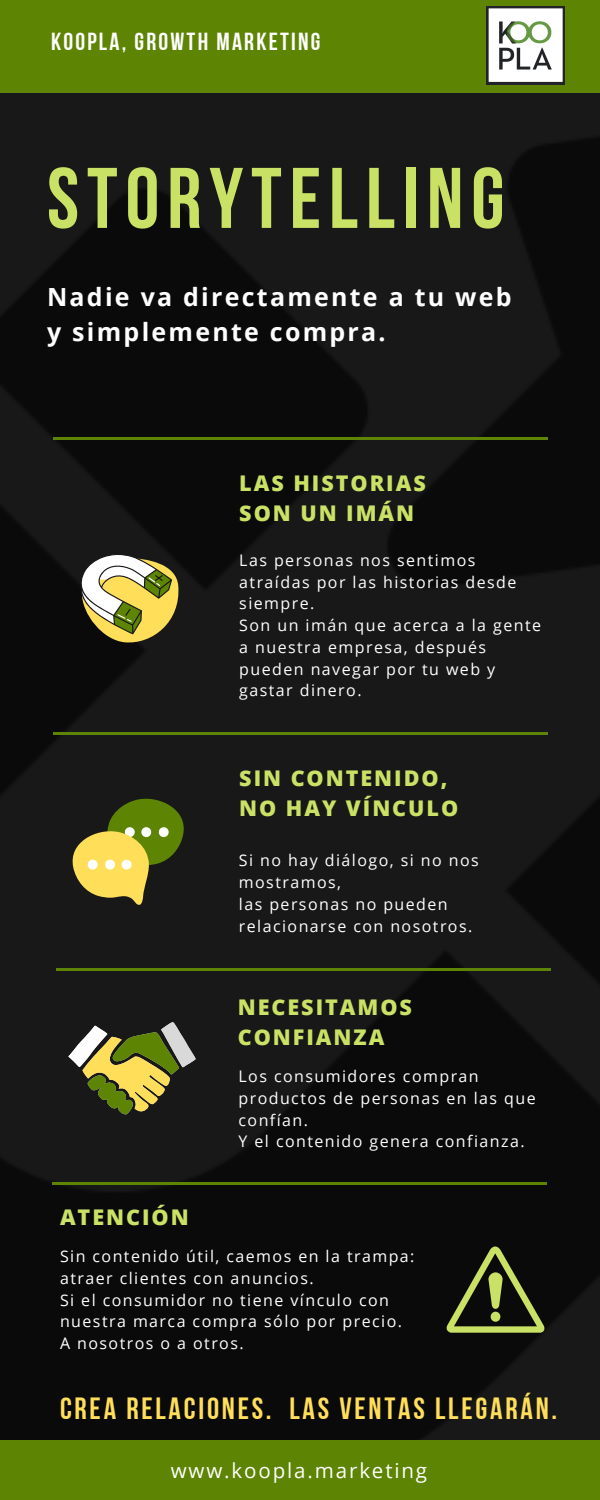
<style>
.page{position:relative;width:600px;height:1500px;background:#fff}
.page>*{position:absolute;margin:0;border:0;box-sizing:border-box;transform-origin:0 0}
.t1{font:85.8px "Bebas Neue Cyrillic";letter-spacing:.09em;color:#c9e265}
.t2{font:30.6px "Bebas Neue Cyrillic";letter-spacing:.09em;color:#ffde59}
.t3{font:700 25px/34.5px "Open Sans";letter-spacing:.09em;color:#fff}
.t4{font:24.7px "Bebas Neue Cyrillic";letter-spacing:.09em;color:#fff}
.t5{font:800 21.6px/30px "Open Sans";letter-spacing:.09em;color:#c9e265}
.t6{font:20.6px "Open Sans";letter-spacing:.09em;color:#fff}
.t7{font:16px/21.8px "Open Sans";letter-spacing:.09em;color:#fff}
</style>
<div class="page">
<img style="left:0;top:93px;width:600px;height:1347px">
<div style="left:0;top:0;width:600px;height:93px;background:#5d8403"></div>
<hr style="left:53px;top:437px;width:494px;height:3px;background:#5d8403">
<hr style="left:53px;top:732px;width:494px;height:2px;background:#5d8403">
<hr style="left:56px;top:968px;width:494px;height:2px;background:#5d8403">
<hr style="left:52px;top:1182px;width:494px;height:2px;background:#5d8403">
<svg style="left:446px;top:1247px;width:99px;height:86px;background:#3a4121"></svg>
<img style="left:487px;top:7px;width:78px;height:78px">
<svg style="left:78px;top:550px;width:100px;height:92px"></svg>
<svg style="left:68px;top:796px;width:120px;height:110px;background:#74722e"></svg>
<svg style="left:68px;top:1022px;width:128px;height:92px;background:#6e6e3c"></svg>
<div style="left:0;top:1440px;width:600px;height:60px;background:#5d8403"></div>
<p class="t4" style="left:51px;top:32px;width:271px">KOOPLA, GROWTH MARKETING</p>
<p class="t1" style="left:47px;top:164px;width:459px">STORYTELLING</p>
<p class="t3" style="left:47px;top:279px;width:466px">Nadie va directamente a tu web y simplemente compra.</p>
<p class="t5" style="left:239px;top:467px;width:188px">LAS HISTORIAS</p>
<p class="t5" style="left:239px;top:497px;width:176px">SON UN IMÁN</p>
<p class="t7" style="left:239px;top:549px;width:279px">Las personas nos sentimos atraídas por las historias desde siempre.</p>
<p class="t7" style="left:239px;top:614px;width:303px">Son un imán que acerca a la gente a nuestra empresa, después pueden navegar por tu web y gastar dinero.</p>
<p class="t5" style="left:239px;top:763px;width:210px">SIN CONTENIDO,</p>
<p class="t5" style="left:239px;top:793px;width:221px">NO HAY VÍNCULO</p>
<p class="t7" style="left:239px;top:849px;width:241px">Si no hay diálogo, si no nos mostramos,</p>
<p class="t7" style="left:239px;top:893px;width:235px">las personas no pueden relacionarse con nosotros.</p>
<p class="t5" style="left:238px;top:992px;width:176px">NECESITAMOS<br>CONFIANZA</p>
<p class="t5" style="left:60px;top:1202px;width:130px">ATENCIÓN</p>
<p class="t7" style="left:239px;top:1065px;width:299px">Los consumidores compran productos de personas en las que confían.</p>
<p class="t7" style="left:239px;top:1130px;width:288px">Y el contenido genera confianza.</p>
<p class="t7" style="left:60px;top:1245px;width:356px">Sin contenido útil, caemos en la trampa: atraer clientes con anuncios.</p>
<p class="t7" style="left:60px;top:1289px;width:344px">Si el consumidor no tiene vínculo con nuestra marca compra sólo por precio.</p>
<p class="t7" style="left:60px;top:1332px;width:185px">A nosotros o a otros.</p>
<p class="t2" style="left:60px;top:1396px;width:499px">CREA RELACIONES. LAS VENTAS LLEGARÁN.</p>
<p class="t6" style="left:171px;top:1456px;width:258px">www.koopla.marketing</p>
</div>
